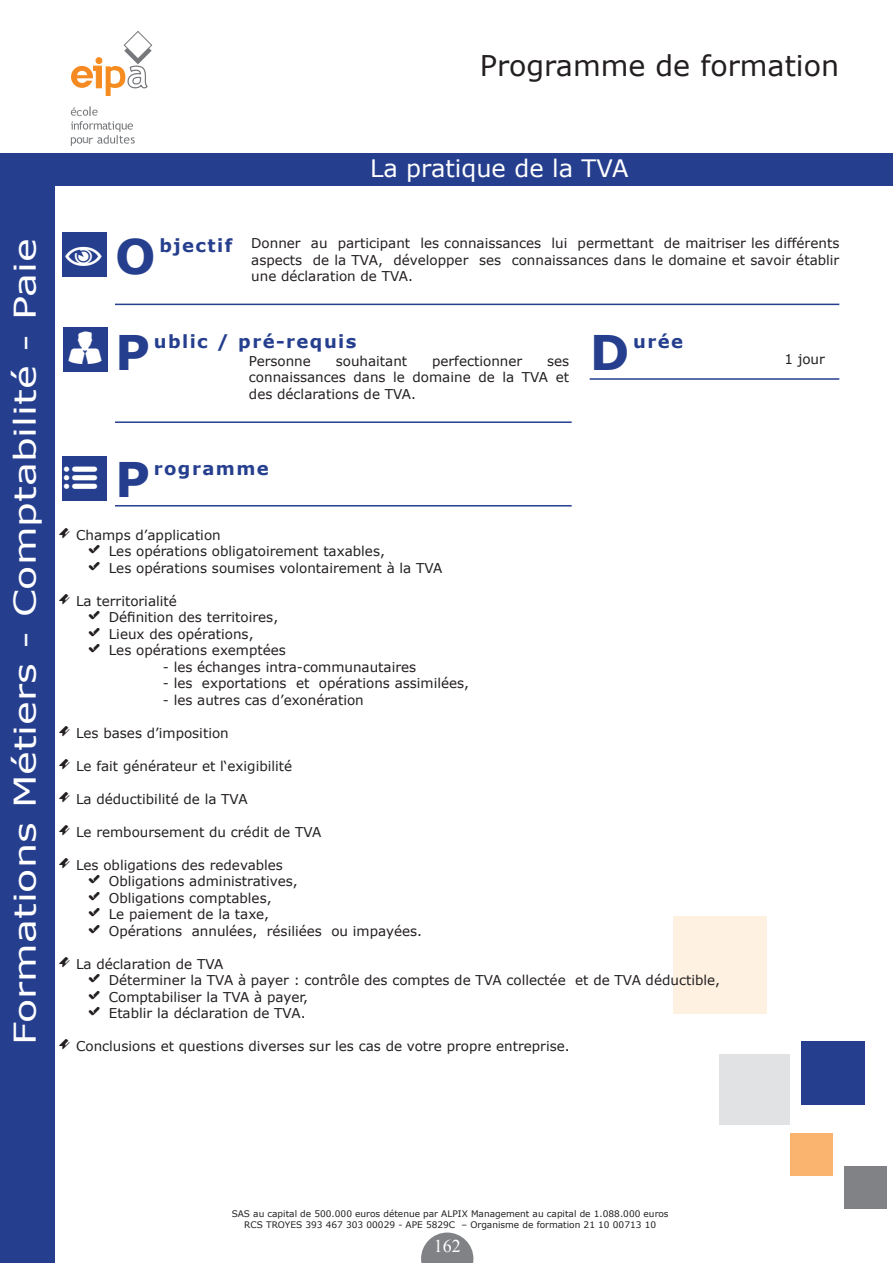
<style>
.page{position:relative;width:893px;height:1263px;background:#fff}
.page>*{position:absolute;margin:0;border:0;box-sizing:border-box;transform-origin:0 0}
.titreorange{font:700 47.7px "Verdana";color:#253f8e}
.textecourant{font:43.5px "Breezi Icon Set";color:#fff}
.t1{font:30px "Verdana";color:#fff;scale:1.33 1}
.t2{font:28.5px "Verdana";color:#231f20}
.Prog_titre{font:24px "Verdana";color:#fff}
.titreorange-2{font:700 18px "Verdana";letter-spacing:.08em;color:#253f8e}
.t3{font:18px "Times New Roman";color:#fff}
.Prog_corps{font:13.5px/16.5px "Verdana";color:#231f20;text-align:justify}
.t4{font:11.4px "Verdana";color:#76787b}
.t5{font:10.95px "Verdana";color:#76787b}
.t6{font:10.65px "Verdana";color:#76787b}
.t7{font:9px/10.8px "Verdana";color:#231f20;text-align:center}
.s1{font-size:12.6px}
.s2{font-size:11.4px}
.s3{font-family:"Verdana";font-weight:700;font-size:47.7px;color:#253f8e}
.s4{font-family:"Breezi Icon Set"}
</style>
<div class="page">
<svg style="left:421px;top:1232px;width:52px;height:31px"></svg>
<svg style="left:71px;top:31px;width:81px;height:65px"></svg>
<svg style="left:71px;top:107px;width:64px;height:39px"></svg>
<div style="left:673px;top:916px;width:93px;height:97px;background:#fef1e2"></div>
<div style="left:720px;top:1054px;width:70px;height:70px;background:#e1e2e4"></div>
<div style="left:790px;top:1133px;width:43px;height:43px;background:#fbb470"></div>
<div style="left:844px;top:1166px;width:43px;height:42px;background:#808285"></div>
<div style="left:0;top:153px;width:893px;height:32px;background:#253f8e"></div>
<hr style="left:590px;top:378px;width:249px;height:2px;background:#253f8e">
<div style="left:62px;top:456px;width:44px;height:44px;background:#253f8e"></div>
<div style="left:62px;top:232px;width:44px;height:44px;background:#253f8e"></div>
<div style="left:63px;top:327px;width:44px;height:45px;background:#253f8e"></div>
<hr style="left:115px;top:304px;width:724px;height:1px;background:#253f8e">
<hr style="left:115px;top:505px;width:457px;height:1px;background:#253f8e">
<hr style="left:115px;top:421px;width:457px;height:2px;background:#253f8e">
<div style="left:0;top:153px;width:54px;height:1110px;background:#253f8e"></div>
<div style="left:801px;top:1041px;width:64px;height:64px;background:#253f8e"></div>
<p class="t6" style="left:76px;top:104px;width:17px">c <span class="s1">l</span></p>
<p class="t5" style="left:82px;top:132px;width:13px">u<span class="s2">r</span></p>
<p class="t4" style="left:116px;top:132px;width:5px">l</p>
<h3 class="t2" style="left:480px;top:46px;width:361px">Programme de formation</h3>
<p class="Prog_titre" style="left:370px;top:152px;width:260px">La pratique de la TVA</p>
<p class="t1" style="left:4px;top:1045px;width:608px;rotate:-90deg">Formations Métiers - Comptabilité - Paie</p>
<p class="titreorange" style="left:115px;top:222px;width:42px">O</p>
<p class="titreorange-2" style="left:159px;top:233px;width:74px">bjectif</p>
<p class="Prog_corps" style="left:251px;top:235px;width:590px">Donner au participant les connaissances lui permettant de maitriser les différents aspects de la TVA, développer ses connaissances dans le domaine et savoir établir une déclaration de TVA.</p>
<p class="textecourant" style="left:67px;top:329px;width:84px">u <span class="s3">P</span></p>
<p class="titreorange-2" style="left:154px;top:329px;width:204px">ublic / pré-requis</p>
<p class="Prog_corps" style="left:249px;top:353px;width:63px">Personne</p>
<p class="Prog_corps" style="left:336px;top:353px;width:73px">souhaitant</p>
<p class="Prog_corps" style="left:432px;top:353px;width:92px">perfectionner</p>
<p class="Prog_corps" style="left:249px;top:353px;width:322px;text-indent:298px">ses connaissances dans le domaine de la TVA et des déclarations de TVA.</p>
<p class="textecourant" style="left:62px;top:459px;width:39px">q</p>
<p class="titreorange" style="left:115px;top:445px;width:36px">P</p>
<p class="titreorange-2" style="left:154px;top:456px;width:116px">rogramme</p>
<p class="titreorange" style="left:590px;top:319px;width:41px">D</p>
<p class="titreorange-2" style="left:633px;top:329px;width:51px">urée</p>
<p class="Prog_corps" style="left:59px;top:527px;width:163px"><span class="s4">I</span> Champs d’application</p>
<p class="Prog_corps" style="left:89px;top:543px;width:298px"><span class="s4">X</span> Les opérations obligatoirement taxables,</p>
<p class="Prog_corps" style="left:89px;top:560px;width:355px"><span class="s4">X</span> Les opérations soumises volontairement à la TVA</p>
<p class="Prog_corps" style="left:59px;top:593px;width:119px"><span class="s4">I</span> La territorialité</p>
<p class="Prog_corps" style="left:89px;top:609px;width:191px"><span class="s4">X</span> Définition des territoires,</p>
<p class="Prog_corps" style="left:89px;top:626px;width:166px"><span class="s4">X</span> Lieux des opérations,</p>
<p class="Prog_corps" style="left:89px;top:642px;width:199px"><span class="s4">X</span> Les opérations exemptées</p>
<p class="Prog_corps" style="left:163px;top:659px;width:255px">- les échanges intra-communautaires</p>
<p class="Prog_corps" style="left:163px;top:675px;width:308px">- les exportations et opérations assimilées,</p>
<p class="Prog_corps" style="left:163px;top:692px;width:202px">- les autres cas d’exonération</p>
<p class="Prog_corps" style="left:59px;top:725px;width:171px"><span class="s4">I</span> Les bases d’imposition</p>
<p class="Prog_corps" style="left:59px;top:758px;width:235px"><span class="s4">I</span> Le fait générateur et l‘exigibilité</p>
<p class="Prog_corps" style="left:59px;top:791px;width:190px"><span class="s4">I</span> La déductibilité de la TVA</p>
<p class="Prog_corps" style="left:59px;top:824px;width:264px"><span class="s4">I</span> Le remboursement du crédit de TVA</p>
<p class="Prog_corps" style="left:59px;top:857px;width:225px"><span class="s4">I</span> Les obligations des redevables</p>
<p class="Prog_corps" style="left:89px;top:873px;width:210px"><span class="s4">X</span> Obligations administratives,</p>
<p class="Prog_corps" style="left:89px;top:890px;width:184px"><span class="s4">X</span> Obligations comptables,</p>
<p class="Prog_corps" style="left:89px;top:906px;width:182px"><span class="s4">X</span> Le paiement de la taxe,</p>
<p class="Prog_corps" style="left:89px;top:923px;width:335px"><span class="s4">X</span> Opérations annulées, résiliées ou impayées.</p>
<p class="Prog_corps" style="left:59px;top:956px;width:166px"><span class="s4">I</span> La déclaration de TVA</p>
<p class="Prog_corps" style="left:89px;top:972px;width:633px"><span class="s4">X</span> Déterminer la TVA à payer : contrôle des comptes de TVA collectée et de TVA déductible,</p>
<p class="Prog_corps" style="left:89px;top:989px;width:221px"><span class="s4">X</span> Comptabiliser la TVA à payer,</p>
<p class="Prog_corps" style="left:89px;top:1005px;width:218px"><span class="s4">X</span> Etablir la déclaration de TVA.</p>
<p class="Prog_corps" style="left:59px;top:1038px;width:512px"><span class="s4">I</span> Conclusions et questions diverses sur les cas de votre propre entreprise.</p>
<p class="Prog_corps" style="left:784px;top:350px;width:42px">1 jour</p>
<p class="t7" style="left:232px;top:1208px;width:438px">SAS au capital de 500.000 euros détenue par ALPIX Management au capital de 1.088.000 euros<br>RCS TROYES 393 467 303 00029 - APE 5829C – Organisme de formation 21 10 00713 10</p>
<h3 class="t3" style="left:434px;top:1233px;width:28px">162</h3>
</div>
